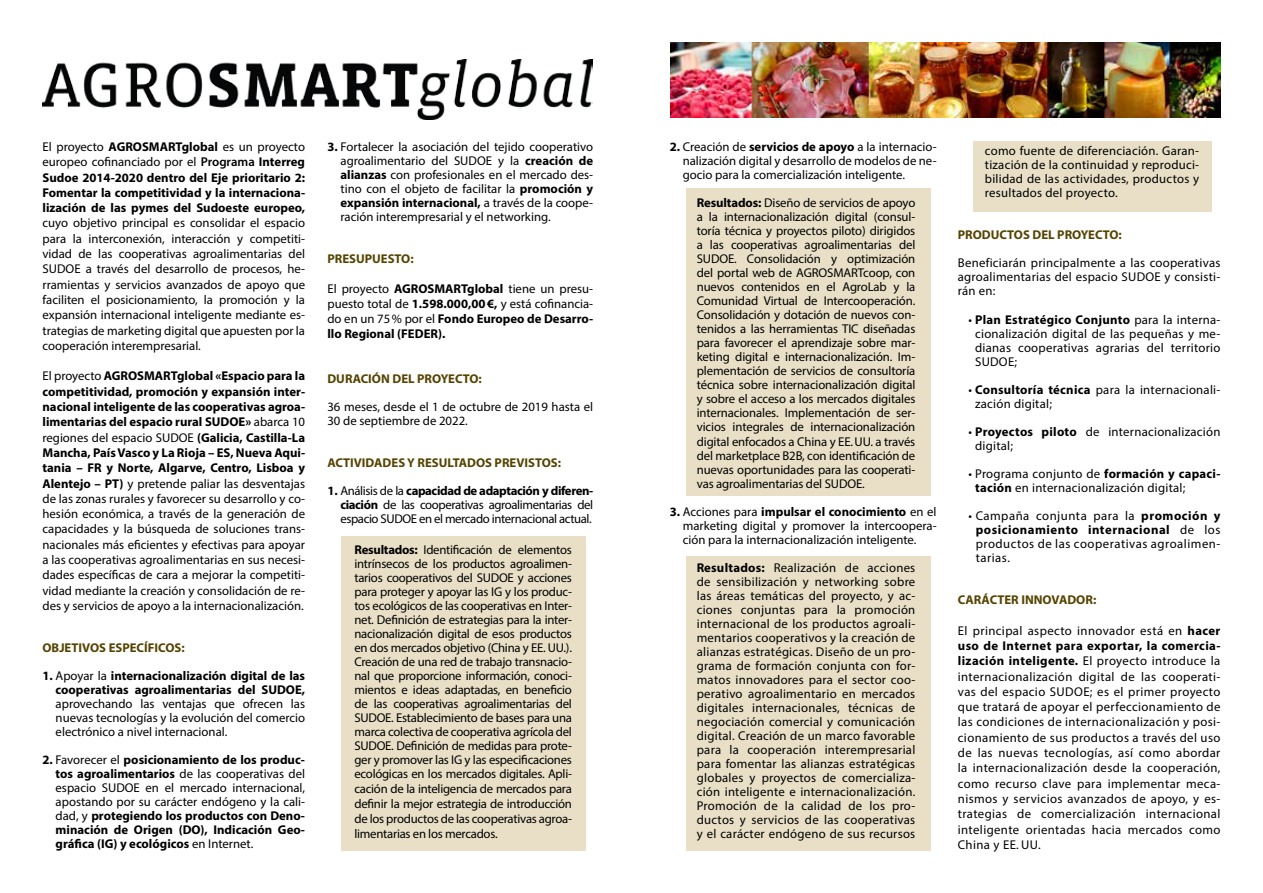
<style>
.page{position:relative;width:1263px;height:893px;background:#fff}
.page>*{position:absolute;margin:0;border:0;box-sizing:border-box;transform-origin:0 0}
.t1{font:12.75px/14.1px "Myriad Pro";color:#000;text-align:justify}
.t2{font:700 12.75px/15.3px "Myriad Pro";color:#000;text-align:justify}
.t3{font:12.75px/14.1px "Myriad Pro";letter-spacing:.02em;color:#000}
.t4{font:700 12.75px "Myriad Pro";color:#540}
.s1{font-weight:400}
.s2{font-weight:600}
.s3{font-weight:700}
</style>
<div class="page">
<div style="left:686px;top:556px;width:244px;height:294px;background:#e8dfc6"></div>
<div style="left:686px;top:188px;width:244px;height:308px;background:#e8dfc6"></div>
<div style="left:973px;top:141px;width:238px;height:71px;background:#e8dfc6"></div>
<div style="left:341px;top:536px;width:245px;height:315px;background:#e8dfc6"></div>
<img style="left:670px;top:43px;width:550px;height:75px">
<img style="left:43px;top:60px;width:549px;height:59px">
<p class="t2" style="left:43px;top:139px;width:264px"><span class="s1">El proyecto</span> AGROSMARTglobal <span class="s1">es un proyecto europeo cofinanciado por el</span> <span class="s2">Programa</span> Interreg Sudoe 2014-2020 dentro del Eje prioritario 2:<br>Fomentar la competitividad y la internaciona&shy;lización de las pymes del Sudoeste europeo,</p>
<p class="t1" style="left:43px;top:215px;width:264px;line-height:15.3px">cuyo objetivo principal es consolidar el espacio para la interconexión, interacción y competiti&shy;vidad de las cooperativas agroalimentarias del SUDOE a través del desarrollo de procesos, he&shy;rramientas y servicios avanzados de apoyo que faciliten el posicionamiento, la promoción y la expansión internacional inteligente mediante es&shy;trategias de marketing digital que apuesten por la cooperación interempresarial.</p>
<p class="t1" style="left:43px;top:368px;width:264px;line-height:15.3px">El proyecto <span class="s3">AGROSMARTglobal «Espacio para la competitividad, promoción y expansión inter&shy;nacional inteligente de las cooperativas agroa&shy;limentarias del espacio rural SUDOE»</span> abarca 10 regiones del espacio SUDOE <span class="s3">(Galicia, Castilla-La Mancha, País Vasco y La Rioja – ES, Nueva Aqui&shy;tania – FR y Norte, Algarve, Centro, Lisboa y Alentejo – PT)</span> y pretende paliar las desventajas de las zonas rurales y favorecer su desarrollo y co&shy;hesión económica, a través de la generación de capacidades y la búsqueda de soluciones trans&shy;nacionales más eficientes y efectivas para apoyar a las cooperativas agroalimentarias en sus necesi&shy;dades específicas de cara a mejorar la competiti&shy;vidad mediante la creación y consolidación de re&shy;des y servicios de apoyo a la internacionalización.</p>
<p class="t4" style="left:43px;top:639px;width:144px">OBJETIVOS ESPECÍFICOS:</p>
<p class="t2" style="left:43px;top:668px;width:264px;line-height:14.1px;text-align:right">1. <span class="s1">Apoyar la</span> internacionalización digital de las cooperativas agroalimentarias del SUDOE,</p>
<p class="t1" style="left:56px;top:697px;width:251px">aprovechando las ventajas que ofrecen las nuevas tecnologías y la evolución del comercio electrónico a nivel internacional.</p>
<p class="t2" style="left:56px;top:753px;width:251px;line-height:14px;text-indent:-13px">2. <span class="s1">Favorecer el</span> posicionamiento de los produc&shy;tos agroalimentarios <span class="s1">de las cooperativas del espacio SUDOE en el mercado internacional, apostando por su carácter endógeno y la cali&shy;dad, y</span> protegiendo los productos con Deno&shy;minación de Origen (DO), Indicación Geo&shy;gráfica (IG) y ecológicos <span class="s1">en Internet.</span></p>
<p class="t1" style="left:340px;top:139px;width:254px;text-indent:-13px"><span class="s3">3.</span> Fortalecer la asociación del tejido cooperativo agroalimentario del SUDOE y la <span class="s3">creación de alianzas</span> con profesionales en el mercado des&shy;tino con el objeto de facilitar la <span class="s3">promoción y expansión internacional,</span> a través de la coope&shy;ración interempresarial y el networking.</p>
<p class="t4" style="left:327px;top:251px;width:88px">PRESUPUESTO:</p>
<p class="t2" style="left:327px;top:280px;width:267px"><span class="s1">El proyecto</span> AGROSMARTglobal <span class="s1">tiene un presu&shy;puesto total de</span> 1.598.000,00€, <span class="s1">y está cofinancia&shy;do en un 75% por el</span> Fondo Europeo de Desarro&shy;llo Regional (FEDER).</p>
<p class="t4" style="left:327px;top:370px;width:156px">DURACIÓN DEL PROYECTO:</p>
<p class="t1" style="left:327px;top:400px;width:267px">36 meses, desde el 1 de octubre de 2019 hasta el<br>30 de septiembre de 2022.</p>
<p class="t4" style="left:327px;top:455px;width:235px">ACTIVIDADES Y RESULTADOS PREVISTOS:</p>
<p class="t1" style="left:340px;top:484px;width:254px;text-indent:-13px"><span class="s3">1.</span> Análisis de la <span class="s3">capacidad de adaptación y diferen&shy;ciación</span> de las cooperativas agroalimentarias del espacio SUDOE en el mercado internacional actual.</p>
<p class="t1" style="left:354px;top:542px;width:219px"><span class="s3">Resultados:</span> Identificación de elementos intrínsecos de los productos agroalimen&shy;tarios cooperativos del SUDOE y acciones para proteger y apoyar las IG y los produc&shy;tos ecológicos de las cooperativas en Inter&shy;net. Definición de estrategias para la inter&shy;nacionalización digital de esos productos en dos mercados objetivo (China y EE. UU.).<br>Creación de una red de trabajo transnacio&shy;nal que proporcione información, conoci&shy;mientos e ideas adaptadas, en beneficio de las cooperativas agroalimentarias del SUDOE. Establecimiento de bases para una marca colectiva de cooperativa agrícola del SUDOE. Definición de medidas para prote&shy;ger y promover las IG y las especificaciones ecológicas en los mercados digitales. Apli&shy;cación de la inteligencia de mercados para definir la mejor estrategia de introducción de los productos de las cooperativas agroa&shy;limentarias en los mercados.</p>
<p class="t1" style="left:683px;top:139px;width:255px;text-indent:-13px"><span class="s3">2.</span> Creación de <span class="s3">servicios de apoyo</span> a la internacio&shy;nalización digital y desarrollo de modelos de ne&shy;gocio para la comercialización inteligente.</p>
<p class="t1" style="left:697px;top:196px;width:220px"><span class="s3">Resultados:</span> Diseño de servicios de apoyo a la internacionalización digital (consul&shy;toría técnica y proyectos piloto) dirigidos a las cooperativas agroalimentarias del SUDOE. Consolidación y optimización del portal web de AGROSMARTcoop, con nuevos contenidos en el AgroLab y la Comunidad Virtual de Intercooperación.<br>Consolidación y dotación de nuevos con&shy;tenidos a las herramientas TIC diseñadas para favorecer el aprendizaje sobre mar&shy;keting digital e internacionalización. Im&shy;plementación de servicios de consultoría técnica sobre internacionalización digital y sobre el acceso a los mercados digitales internacionales. Implementación de ser&shy;vicios integrales de internacionalización digital enfocados a China y EE.UU. a través del marketplace B2B, con identificación de nuevas oportunidades para las cooperati&shy;vas agroalimentarias del SUDOE.</p>
<p class="t1" style="left:683px;top:504px;width:255px;text-indent:-13px"><span class="s3">3.</span> Acciones para <span class="s3">impulsar el conocimiento</span> en el marketing digital y promover la intercoopera&shy;ción para la internacionalización inteligente.</p>
<p class="t1" style="left:697px;top:560px;width:220px"><span class="s3">Resultados:</span> Realización de acciones de sensibilización y networking sobre las áreas temáticas del proyecto, y ac&shy;ciones conjuntas para la promoción internacional de los productos agroali&shy;mentarios cooperativos y la creación de alianzas estratégicas. Diseño de un pro&shy;grama de formación conjunta con for&shy;matos innovadores para el sector coo&shy;perativo agroalimentario en mercados digitales internacionales, técnicas de negociación comercial y comunicación digital. Creación de un marco favorable para la cooperación interempresarial para fomentar las alianzas estratégicas globales y proyectos de comercializa&shy;ción inteligente e internacionalización.<br>Promoción de la calidad de los pro&shy;ductos y servicios de las cooperativas y el carácter endógeno de sus recursos</p>
<p class="t1" style="left:985px;top:144px;width:216px">como fuente de diferenciación. Garan&shy;tización de la continuidad y reproduci&shy;bilidad de las actividades, productos y resultados del proyecto.</p>
<p class="t4" style="left:958px;top:227px;width:166px">PRODUCTOS DEL PROYECTO:</p>
<p class="t1" style="left:958px;top:256px;width:264px">Beneficiarán principalmente a las cooperativas agroalimentarias del espacio SUDOE y consisti&shy;rán en:</p>
<p class="t1" style="left:975px;top:312px;width:247px;text-indent:-7px">• <span class="s3">Plan Estratégico Conjunto</span> para la interna&shy;cionalización digital de las pequeñas y me&shy;dianas cooperativas agrarias del territorio SUDOE;</p>
<p class="t3" style="left:975px;top:382px;width:247px;text-indent:-7px">• <span class="s3">Consultoría técnica</span> para la internacionali&shy;zación digital;</p>
<p class="t3" style="left:975px;top:424px;width:247px;text-indent:-7px">• <span class="s3">Proyectos piloto</span> de internacionalización digital;</p>
<p class="t3" style="left:975px;top:466px;width:247px;text-indent:-7px">• Programa conjunto de <span class="s3">formación y capaci&shy;tación</span> en internacionalización digital;</p>
<p class="t1" style="left:976px;top:508px;width:246px;text-indent:-7px">• Campaña conjunta para la <span class="s3">promoción y posicionamiento internacional</span> de los productos de las cooperativas agroalimen&shy;tarias.</p>
<p class="t4" style="left:958px;top:591px;width:140px">CARÁCTER INNOVADOR:</p>
<p class="t1" style="left:958px;top:622px;width:264px;line-height:15.3px">El principal aspecto innovador está en <span class="s3">hacer uso de Internet para exportar, la comercia&shy;lización inteligente.</span> El proyecto introduce la internacionalización digital de las cooperati&shy;vas del espacio SUDOE; es el primer proyecto que tratará de apoyar el perfeccionamiento de las condiciones de internacionalización y posi&shy;cionamiento de sus productos a través del uso de las nuevas tecnologías, así como abordar la internacionalización desde la cooperación, como recurso clave para implementar meca&shy;nismos y servicios avanzados de apoyo, y es&shy;trategias de comercialización internacional inteligente orientadas hacia mercados como China y EE. UU.</p>
</div>
